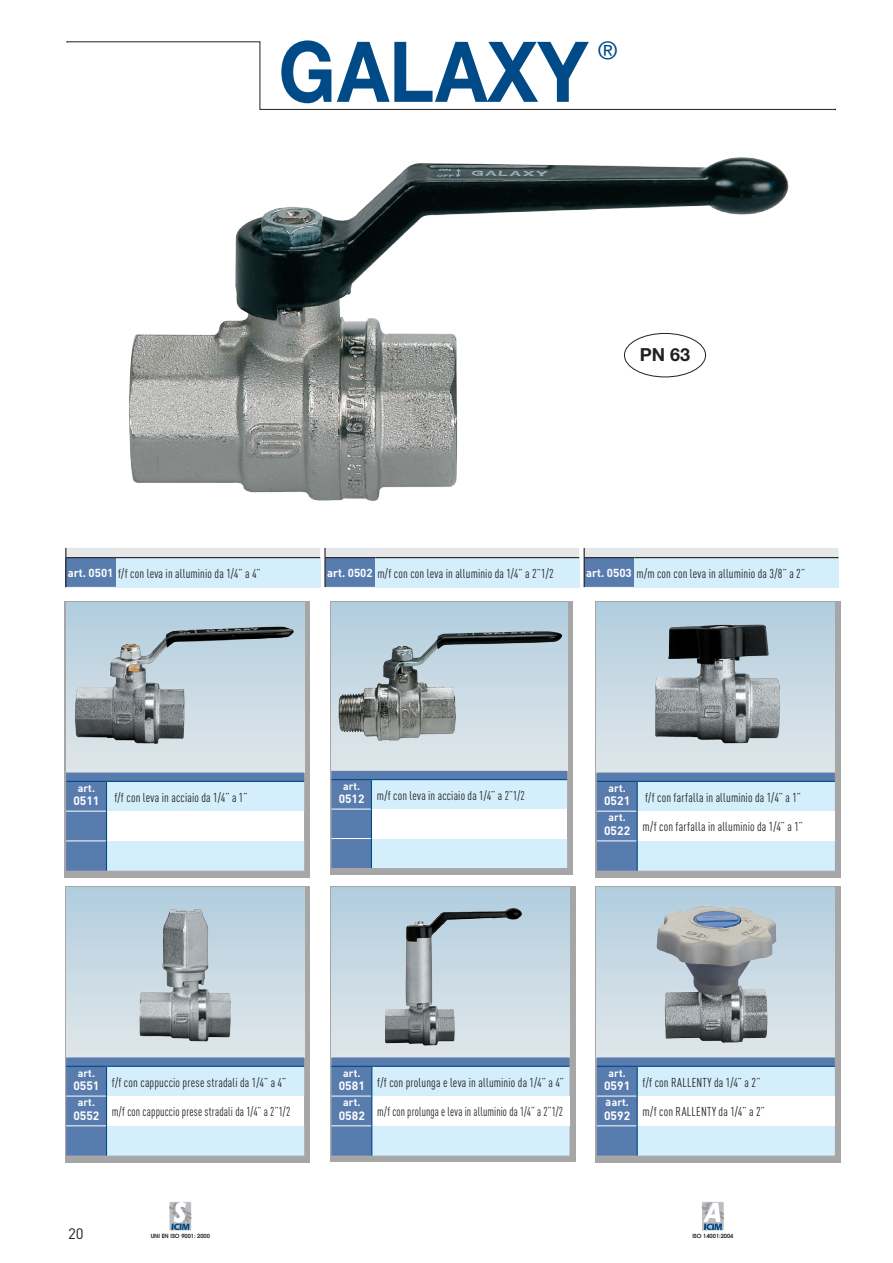
<style>
.page{position:relative;width:893px;height:1263px;background:#fff}
.page>*{position:absolute;margin:0;border:0;box-sizing:border-box;transform-origin:0 0}
.t1{font:700 84px "Helvetica Neue CE";color:#004b87;scale:.9 1}
.t2{font:700 18px "Helvetica Neue CE";color:#231f20}
.t3{font:15px "DIN";color:#231f20}
.t4{font:12.75px "DIN Cond";letter-spacing:.01em;color:#231f20}
.t5{font:12.75px "DIN Cond";letter-spacing:.01em;color:#231f20;scale:.91 1}
.t6{font:12.75px "DIN Cond";letter-spacing:.01em;color:#231f20;scale:.93 1}
.t7{font:12.6px "DIN Cond";letter-spacing:.01em;color:#231f20}
.t8{font:700 10.5px "DIN";color:#fff}
.t9{font:700 10.35px "DIN";color:#fff}
.t10{font:600 5.7px "Avant Garde";color:#231f20}
.s1{font-family:"DIN";font-weight:700;font-size:11.55px;color:#fff}
.s2{font-size:12px}
</style>
<div class="page">
<div style="left:169px;top:1201px;width:23px;height:30px;border:1px solid #fff"></div>
<svg style="left:170px;top:1201px;width:21px;height:29px"></svg>
<div style="left:701px;top:1201px;width:23px;height:30px;border:1px solid #fff"></div>
<svg style="left:702px;top:1203px;width:22px;height:27px"></svg>
<div style="left:65px;top:601px;width:245px;height:276px;background:#231f20;opacity:.4"></div>
<div style="left:66px;top:602px;width:238px;height:170px;background:linear-gradient(to bottom,#b1cddf,#e0e6ea)"></div>
<svg style="left:66px;top:772px;width:238px;height:99px"></svg>
<hr style="left:106px;top:811px;width:1px;height:30px;background:#004b87">
<hr style="left:106px;top:841px;width:1px;height:30px;background:#004b87">
<hr style="left:66px;top:781px;width:41px;height:1px;background:#004b87">
<hr style="left:107px;top:781px;width:197px;height:1px;background:#004b87">
<img style="left:72px;top:619px;width:226px;height:127px">
<div style="left:330px;top:601px;width:243px;height:274px;background:#231f20;opacity:.4"></div>
<svg style="left:331px;top:602px;width:236px;height:169px;background:#c5d8e3"></svg>
<svg style="left:331px;top:771px;width:236px;height:97px"></svg>
<hr style="left:371px;top:838px;width:1px;height:30px;background:#004b87">
<img style="left:333px;top:628px;width:233px;height:121px">
<div style="left:595px;top:601px;width:246px;height:276px;background:#231f20;opacity:.4"></div>
<div style="left:597px;top:602px;width:238px;height:170px;background:linear-gradient(to bottom,#b1cddf,#e0e6ea)"></div>
<svg style="left:597px;top:772px;width:238px;height:99px"></svg>
<hr style="left:637px;top:811px;width:1px;height:30px;background:#004b87">
<hr style="left:637px;top:841px;width:1px;height:30px;background:#004b87">
<hr style="left:597px;top:781px;width:40px;height:1px;background:#004b87">
<hr style="left:637px;top:781px;width:198px;height:1px;background:#004b87">
<img style="left:649px;top:617px;width:137px;height:141px">
<div style="left:65px;top:886px;width:245px;height:276px;background:#231f20;opacity:.4"></div>
<div style="left:66px;top:887px;width:238px;height:170px;background:linear-gradient(to bottom,#b1cddf,#e0e6ea)"></div>
<svg style="left:66px;top:1057px;width:238px;height:98px"></svg>
<hr style="left:66px;top:1066px;width:41px;height:1px;background:#004b87">
<hr style="left:107px;top:1066px;width:197px;height:1px;background:#004b87">
<img style="left:126px;top:901px;width:120px;height:147px">
<div style="left:330px;top:886px;width:245px;height:276px;background:#231f20;opacity:.4"></div>
<div style="left:331px;top:887px;width:238px;height:170px;background:linear-gradient(to bottom,#b1cddf,#e0e6ea)"></div>
<svg style="left:331px;top:1057px;width:238px;height:98px"></svg>
<hr style="left:331px;top:1066px;width:41px;height:1px;background:#004b87">
<hr style="left:372px;top:1066px;width:197px;height:1px;background:#004b87">
<img style="left:378px;top:905px;width:146px;height:150px">
<div style="left:595px;top:886px;width:246px;height:276px;background:#231f20;opacity:.4"></div>
<div style="left:597px;top:887px;width:238px;height:170px;background:linear-gradient(to bottom,#b1cddf,#e0e6ea)"></div>
<svg style="left:597px;top:1057px;width:238px;height:98px"></svg>
<hr style="left:597px;top:1066px;width:40px;height:1px;background:#004b87">
<hr style="left:637px;top:1066px;width:198px;height:1px;background:#004b87">
<img style="left:650px;top:899px;width:132px;height:151px">
<svg style="left:68px;top:41px;width:768px;height:69px"></svg>
<svg style="left:65px;top:548px;width:773px;height:39px;background:#c1d6e4"></svg>
<img style="left:129px;top:157px;width:660px;height:344px">
<div style="left:624px;top:333px;width:81px;height:44px;background:#fff;border-radius:50%"></div>
<div style="left:624px;top:333px;width:82px;height:44px;border:1px solid #231f20;border-radius:50%"></div>
<h1 class="t1" style="left:278px;top:20px;width:389px">GALAXY<sup>®</sup></h1>
<h2 class="t2" style="left:640px;top:343px;width:52px">PN 63</h2>
<p class="t4" style="left:68px;top:566px;width:194px"><span class="s1">art. 0501</span> f/f con leva in alluminio da 1/4” a 4”</p>
<p class="t4" style="left:327px;top:566px;width:228px"><span class="s1">art. 0502</span> m/f con con leva in alluminio da 1/4” a 2”1/2</p>
<p class="t4" style="left:586px;top:566px;width:221px"><span class="s1">art. 0503</span> m/m con con leva in alluminio da 3/8” a 2”</p>
<p class="t8" style="left:78px;top:781px;width:19px">art.</p>
<p class="t4" style="left:73px;top:790px;width:176px"><sub>0511</sub> f/f con leva in acciaio da 1/4” a 1”</p>
<p class="t9" style="left:343px;top:779px;width:18px">art.</p>
<p class="t7" style="left:339px;top:788px;width:188px"><sub>0512</sub> m/f con leva in acciaio da 1/4” a 2”1/2</p>
<p class="t8" style="left:609px;top:781px;width:19px">art.</p>
<p class="t4" style="left:604px;top:790px;width:198px"><sub>0521</sub> f/f con farfalla in alluminio da 1/4” a 1”</p>
<p class="t8" style="left:609px;top:811px;width:19px">art.</p>
<p class="t4" style="left:604px;top:819px;width:200px"><sub>0522</sub> m/f con farfalla in alluminio da 1/4” a 1”</p>
<p class="t8" style="left:78px;top:1066px;width:19px">art.</p>
<p class="t4" style="left:73px;top:1074px;width:214px"><sub>0551</sub> f/f con cappuccio prese stradali da 1/4” a 4”</p>
<p class="t8" style="left:78px;top:1096px;width:19px">art.</p>
<p class="t6" style="left:73px;top:1104px;width:235px"><sub>0552</sub> m/f con cappuccio prese stradali da 1/4” a 2”1/2</p>
<p class="t8" style="left:343px;top:1066px;width:19px">art.</p>
<p class="t4" style="left:339px;top:1074px;width:227px"><sub>0581</sub> f/f con prolunga e leva in alluminio da 1/4” a 4”</p>
<p class="t8" style="left:343px;top:1096px;width:19px">art.</p>
<p class="t5" style="left:339px;top:1104px;width:248px"><sub>0582</sub> m/f con prolunga e leva in alluminio da 1/4” a 2”1/2</p>
<p class="t8" style="left:609px;top:1066px;width:19px">art.</p>
<p class="t4" style="left:604px;top:1074px;width:158px"><sub>0591</sub> f/f con RALLENTY da 1/4” a 2”</p>
<p class="t8" style="left:605px;top:1096px;width:25px"><span class="s2">a</span> art.</p>
<p class="t4" style="left:604px;top:1104px;width:162px"><sub>0592</sub> m/f con RALLENTY da 1/4” a 2”</p>
<p class="t3" style="left:68px;top:1224px;width:17px">20</p>
<p class="t10" style="left:151px;top:1232px;width:61px">UNI EN ISO 9001: 2000</p>
<p class="t10" style="left:692px;top:1232px;width:43px">ISO 14001:2004</p>
</div>
